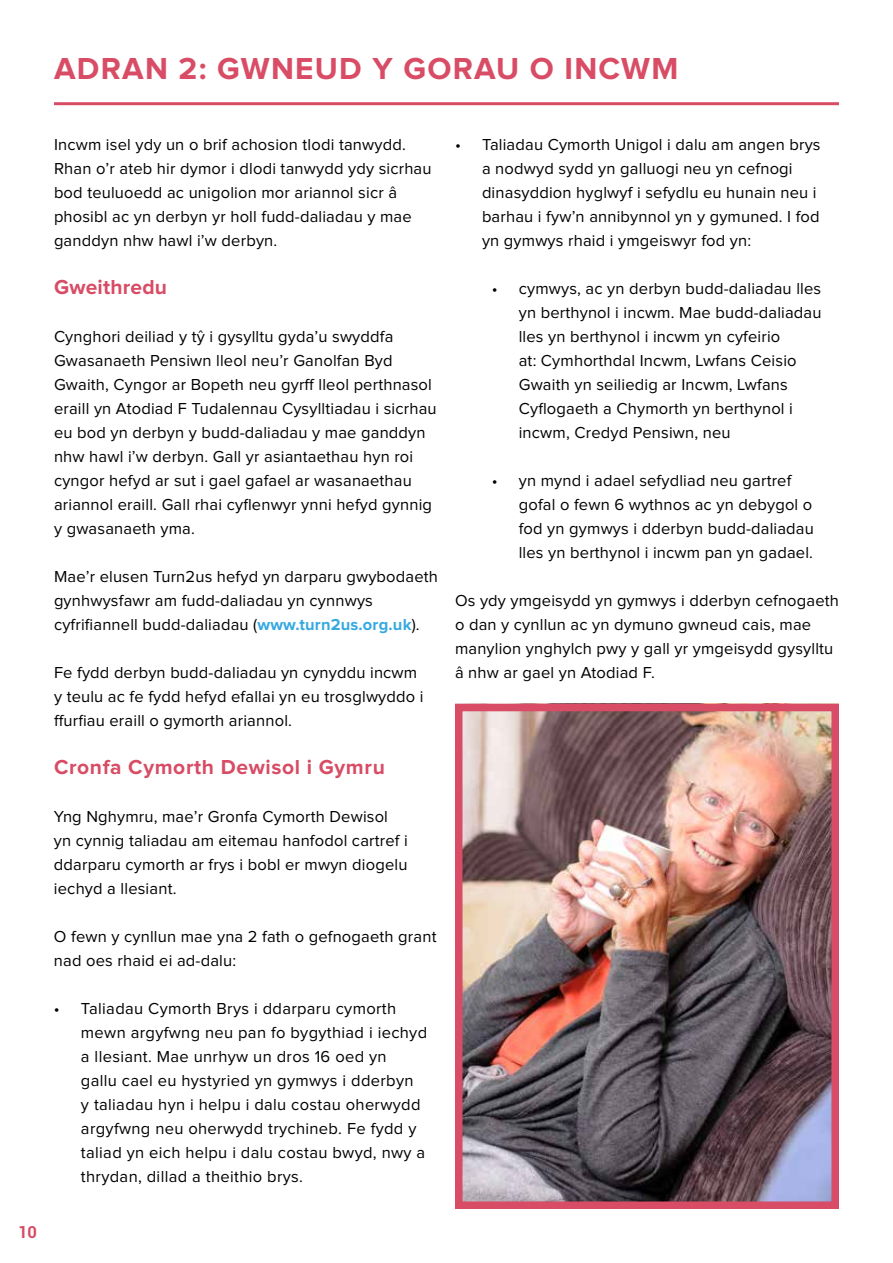
<style>
.page{position:relative;width:893px;height:1263px;background:#fff}
.page>*{position:absolute;margin:0;border:0;box-sizing:border-box;transform-origin:0 0}
.t1{font:700 31.5px "Proxima Nova";letter-spacing:.04em;color:#d84c65}
.t2{font:700 21px "Proxima Nova";letter-spacing:.03em;color:#d84c65}
.t3{font:700 21px "Proxima Nova";letter-spacing:.01em;color:#d84c65}
.t4{font:16.5px/24px "Proxima Nova";letter-spacing:.01em;color:#000}
.t5{font:700 16.5px "Roboto";color:#d84c65}
.s1{font-weight:700;color:#36a9e1}
</style>
<div class="page">
<hr style="left:54px;top:102px;width:785px;height:3px;background:#d84c65">
<img style="left:464px;top:713px;width:366px;height:487px">
<div style="left:455px;top:704px;width:384px;height:505px;border:8px solid #d84c65"></div>
<h1 class="t1" style="left:54px;top:54px;width:626px">ADRAN 2: GWNEUD Y GORAU O INCWM</h1>
<p class="t5" style="left:18px;top:1220px;width:20px">10</p>
<p class="t4" style="left:54px;top:133px;width:379px">Incwm isel ydy un o brif achosion tlodi tanwydd.<br>Rhan o’r ateb hir dymor i dlodi tanwydd ydy sicrhau bod teuluoedd ac unigolion mor ariannol sicr â phosibl ac yn derbyn yr holl fudd-daliadau y mae ganddyn nhw hawl i’w derbyn.</p>
<p class="t3" style="left:54px;top:278px;width:115px">Gweithredu</p>
<p class="t4" style="left:54px;top:325px;width:384px">Cynghori deiliad y tŷ i gysylltu gyda’u swyddfa Gwasanaeth Pensiwn lleol neu’r Ganolfan Byd Gwaith, Cyngor ar Bopeth neu gyrff lleol perthnasol eraill yn Atodiad F Tudalennau Cysylltiadau i sicrhau eu bod yn derbyn y budd-daliadau y mae ganddyn nhw hawl i’w derbyn. Gall yr asiantaethau hyn roi cyngor hefyd ar sut i gael gafael ar wasanaethau ariannol eraill. Gall rhai cyflenwyr ynni hefyd gynnig y gwasanaeth yma.</p>
<p class="t4" style="left:54px;top:565px;width:385px">Mae’r elusen Turn2us hefyd yn darparu gwybodaeth gynhwysfawr am fudd-daliadau yn cynnwys cyfrifiannell budd-daliadau (<span class="s1">www.turn2us.org.uk</span>).</p>
<p class="t4" style="left:54px;top:661px;width:371px">Fe fydd derbyn budd-daliadau yn cynyddu incwm y teulu ac fe fydd hefyd efallai yn eu trosglwyddo i ffurfiau eraill o gymorth ariannol.</p>
<p class="t2" style="left:54px;top:758px;width:332px">Cronfa Cymorth Dewisol i Gymru</p>
<p class="t4" style="left:54px;top:805px;width:355px">Yng Nghymru, mae’r Gronfa Cymorth Dewisol yn cynnig taliadau am eitemau hanfodol cartref i ddarparu cymorth ar frys i bobl er mwyn diogelu iechyd a llesiant.</p>
<p class="t4" style="left:54px;top:925px;width:384px">O fewn y cynllun mae yna 2 fath o gefnogaeth grant nad oes rhaid ei ad-dalu:</p>
<p class="t4" style="left:81px;top:997px;width:348px;text-indent:-27px">• Taliadau Cymorth Brys i ddarparu cymorth mewn argyfwng neu pan fo bygythiad i iechyd a llesiant. Mae unrhyw un dros 16 oed yn<br>gallu cael eu hystyried yn gymwys i dderbyn<br>y taliadau hyn i helpu i dalu costau oherwydd argyfwng neu oherwydd trychineb. Fe fydd y taliad yn eich helpu i dalu costau bwyd, nwy a thrydan, dillad a theithio brys.</p>
<p class="t4" style="left:482px;top:133px;width:340px;text-indent:-27px">• Taliadau Cymorth Unigol i dalu am angen brys a nodwyd sydd yn galluogi neu yn cefnogi dinasyddion hyglwyf i sefydlu eu hunain neu i barhau i fyw’n annibynnol yn y gymuned. I fod yn gymwys rhaid i ymgeiswyr fod yn:</p>
<p class="t4" style="left:519px;top:277px;width:304px;text-indent:-27px">• cymwys, ac yn derbyn budd-daliadau lles yn berthynol i incwm. Mae budd-daliadau lles yn berthynol i incwm yn cyfeirio<br>at: Cymhorthdal Incwm, Lwfans Ceisio Gwaith yn seiliedig ar Incwm, Lwfans Cyflogaeth a Chymorth yn berthynol i incwm, Credyd Pensiwn, neu</p>
<p class="t4" style="left:519px;top:470px;width:297px;text-indent:-27px">• yn mynd i adael sefydliad neu gartref gofal o fewn 6 wythnos ac yn debygol o fod yn gymwys i dderbyn budd-daliadau lles yn berthynol i incwm pan yn gadael.</p>
<p class="t4" style="left:455px;top:590px;width:385px">Os ydy ymgeisydd yn gymwys i dderbyn cefnogaeth o dan y cynllun ac yn dymuno gwneud cais, mae manylion ynghylch pwy y gall yr ymgeisydd gysylltu â nhw ar gael yn Atodiad F.</p>
</div>
